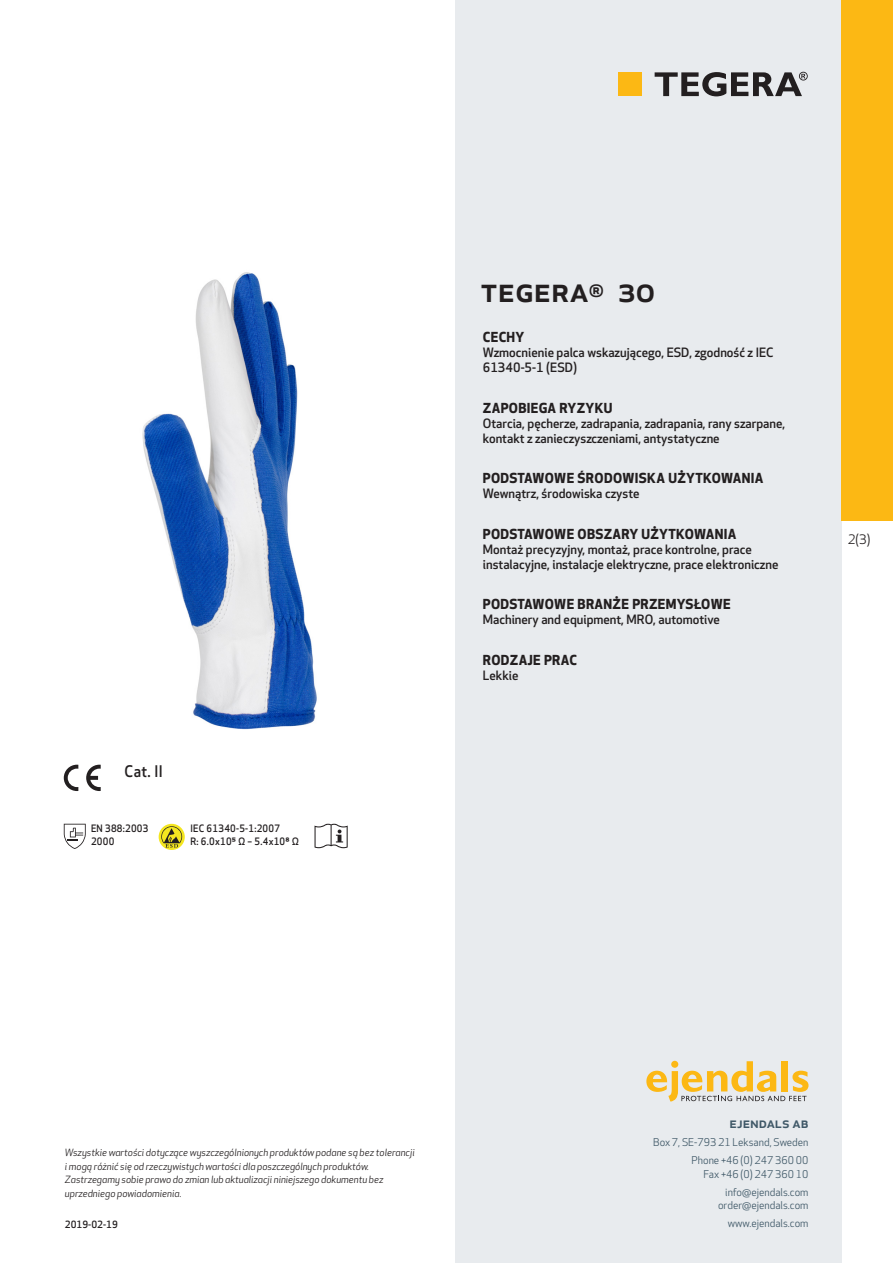
<style>
.page{position:relative;width:893px;height:1263px;background:#fff}
.page>*{position:absolute;margin:0;border:0;box-sizing:border-box;transform-origin:0 0}
.prodname{font:500 34.5px "Apex New";color:#231f20}
.Artikel{font:500 15.6px "Apex New";color:#231f20;scale:.95 1}
.t1{font:500 15px "Apex New";color:#405968}
.Funktion_body{font:700 13.5px "Apex New";letter-spacing:.025em;color:#231f20}
.t2{font:12.75px "Apex New";color:#231f20}
.Funktion_body-2{font:500 12.6px/15px "Apex New";color:#231f20}
.t3{font:10.5px/18px "Apex New";color:#405968;text-align:right}
.Artikel-2{font:500 10.05px/13.2px "Apex New";letter-spacing:.025em;color:#231f20;scale:.95 1}
.t4{font:italic 9.75px/13.5px "Apex New";color:#231f20}
.Sidfot_datum{font:500 9.75px "Apex New";color:#231f20}
</style>
<div class="page">
<div style="left:455px;top:0;width:387px;height:1263px;background:#e8ebee"></div>
<svg style="left:646px;top:1061px;width:162px;height:40px"></svg>
<div style="left:842px;top:0;width:51px;height:520px;background:#fcb814"></div>
<div style="left:618px;top:72px;width:24px;height:24px;background:#fcb814"></div>
<svg style="left:655px;top:72px;width:153px;height:24px"></svg>
<svg style="left:86px;top:765px;width:15px;height:26px"></svg>
<svg style="left:64px;top:765px;width:14px;height:26px"></svg>
<svg style="left:64px;top:824px;width:22px;height:25px"></svg>
<svg style="left:159px;top:824px;width:26px;height:26px"></svg>
<svg style="left:161px;top:826px;width:21px;height:22px"></svg>
<svg style="left:315px;top:824px;width:33px;height:24px"></svg>
<img style="left:142px;top:272px;width:175px;height:458px">
<p class="Artikel" style="left:125px;top:761px;width:42px">Cat. II</p>
<p class="Artikel-2" style="left:91px;top:821px;width:62px">EN 388:2003<br>2000</p>
<p class="Artikel-2" style="left:190px;top:821px;width:115px">IEC 61340-5-1:2007<br>R: 6.0x10⁵ Ω – 5.4x10⁸ Ω</p>
<p class="prodname" style="left:480px;top:266px;width:177px">TEGERA<sup>®</sup> 30</p>
<p class="Funktion_body" style="left:483px;top:327px;width:43px">CECHY</p>
<p class="Funktion_body-2" style="left:483px;top:345px;width:292px">Wzmocnienie palca wskazującego, ESD, zgodność z IEC<br>61340-5-1 (ESD)</p>
<p class="Funktion_body" style="left:483px;top:398px;width:131px">ZAPOBIEGA RYZYKU</p>
<p class="Funktion_body-2" style="left:483px;top:415px;width:304px">Otarcia, pęcherze, zadrapania, zadrapania, rany szarpane, kontakt z zanieczyszczeniami, antystatyczne</p>
<p class="Funktion_body" style="left:483px;top:468px;width:282px">PODSTAWOWE ŚRODOWISKA UŻYTKOWANIA</p>
<p class="Funktion_body-2" style="left:483px;top:486px;width:158px">Wewnątrz, środowiska czyste</p>
<p class="Funktion_body" style="left:483px;top:524px;width:255px">PODSTAWOWE OBSZARY UŻYTKOWANIA</p>
<p class="Funktion_body-2" style="left:483px;top:541px;width:297px">Montaż precyzyjny, montaż, prace kontrolne, prace instalacyjne, instalacje elektryczne, prace elektroniczne</p>
<p class="Funktion_body" style="left:483px;top:595px;width:249px">PODSTAWOWE BRANŻE PRZEMYSŁOWE</p>
<p class="Funktion_body-2" style="left:483px;top:612px;width:239px">Machinery and equipment, MRO, automotive</p>
<p class="Funktion_body" style="left:483px;top:650px;width:96px">RODZAJE PRAC</p>
<p class="Funktion_body-2" style="left:483px;top:668px;width:37px">Lekkie</p>
<p class="t2" style="left:848px;top:531px;width:24px">2(3)</p>
<p class="t4" style="left:65px;top:1146px;width:351px">Wszystkie wartości dotyczące wyszczególnionych produktów podane są bez tolerancji i mogą różnić się od rzeczywistych wartości dla poszczególnych produktów.<br>Zastrzegamy sobie prawo do zmian lub aktualizacji niniejszego dokumentu bez uprzedniego powiadomienia.</p>
<p class="Sidfot_datum" style="left:65px;top:1218px;width:54px">2019-02-19</p>
<p class="t1" style="left:729px;top:1113px;width:80px">ejendals ab</p>
<p class="t3" style="left:653px;top:1133px;width:157px">Box 7, SE-793 21 Leksand, Sweden<br>Phone +46 (0) 247 360 00</p>
<p class="t3" style="left:703px;top:1165px;width:107px">Fax +46 (0) 247 360 10 info@ejendals.com</p>
<p class="t3" style="left:718px;top:1196px;width:92px">order@ejendals.com</p>
<p class="t3" style="left:728px;top:1215px;width:82px">www.ejendals.com</p>
</div>
